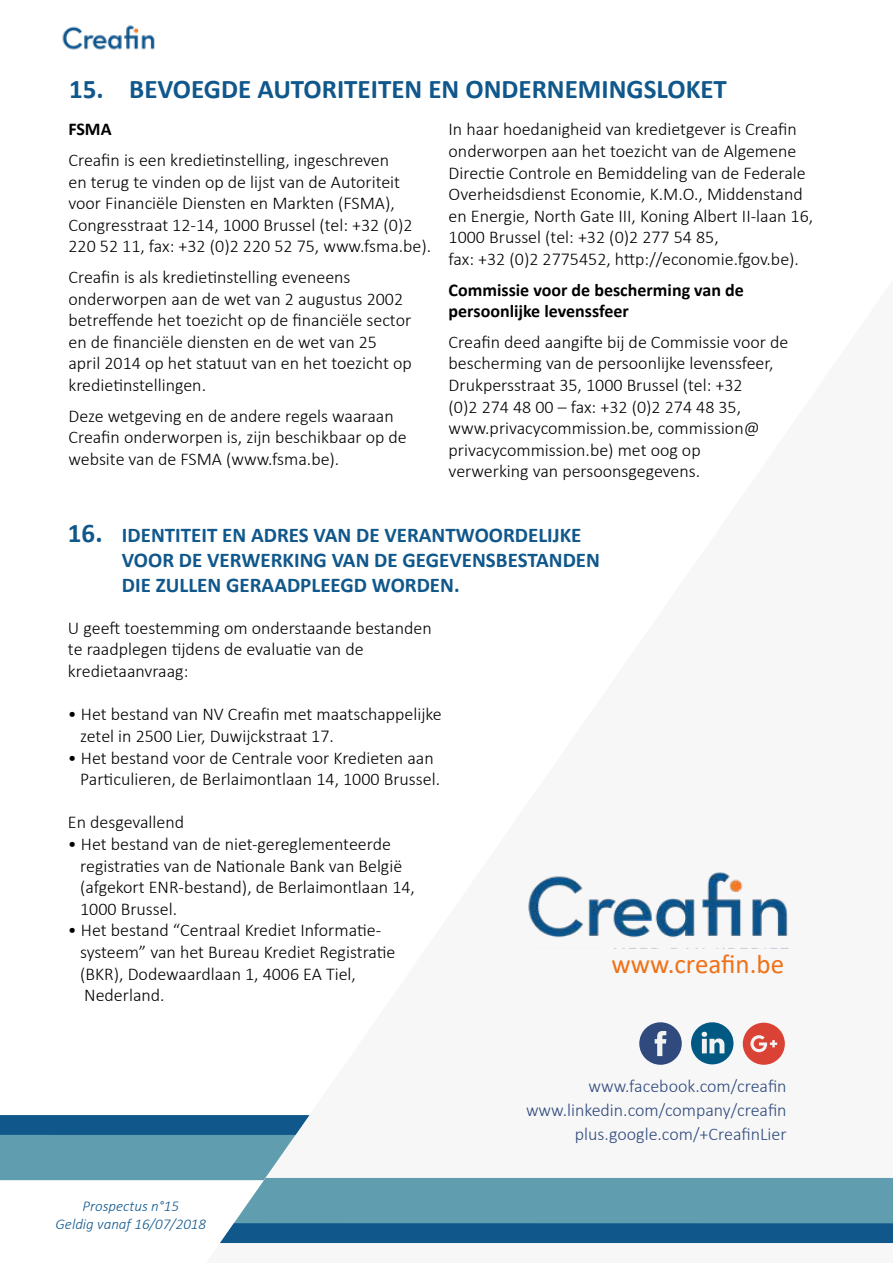
<style>
.page{position:relative;width:893px;height:1263px;background:#fff}
.page>*{position:absolute;margin:0;border:0;box-sizing:border-box;transform-origin:0 0}
.t1{font:700 27px "Calibri";color:#10578b}
.t2{font:27px "Calibri";color:#ee7219}
.t3{font:700 21px/25.2px "Calibri";color:#10578b}
.t4{font:300 18px/21.6px "Calibri";color:#000}
.t5{font:300 18px/24px "Calibri";color:#304a7d;text-align:right}
.t6{font:700 18px/21.6px "Calibri";color:#000}
.t7{font:italic 300 15px/18px "Calibri";color:#0f578c;text-align:center}
.s1{font-size:27px}
</style>
<div class="page">
<img style="left:62px;top:25px;width:93px;height:25px">
<div style="left:639px;top:1022px;width:43px;height:43px;background:#304a7d;border-radius:50%"></div>
<svg style="left:655px;top:1031px;width:11px;height:25px"></svg>
<div style="left:691px;top:1022px;width:42px;height:42px;background:#005982;border-radius:50%"></div>
<svg style="left:702px;top:1032px;width:22px;height:21px"></svg>
<div style="left:743px;top:1023px;width:42px;height:42px;background:#db4236;border-radius:50%"></div>
<svg style="left:750px;top:1035px;width:27px;height:17px"></svg>
<img style="left:528px;top:872px;width:260px;height:76px">
<svg style="left:0;top:1115px;width:893px;height:128px"></svg>
<h1 class="t1" style="left:69px;top:70px;width:659px">15. BEVOEGDE AUTORITEITEN EN ONDERNEMINGSLOKET</h1>
<p class="t6" style="left:68px;top:118px;width:45px">FSMA</p>
<p class="t4" style="left:68px;top:149px;width:364px">Creafin is een kredietinstelling, ingeschreven<br>en terug te vinden op de lijst van de Autoriteit voor Financiële Diensten en Markten (FSMA), Congresstraat 12-14, 1000 Brussel (tel: +32 (0)2<br>220 52 11, fax: +32 (0)2 220 52 75, www.fsma.be).</p>
<p class="t4" style="left:68px;top:266px;width:345px">Creafin is als kredietinstelling eveneens onderworpen aan de wet van 2 augustus 2002 betreffende het toezicht op de financiële sector en de financiële diensten en de wet van 25 april 2014 op het statuut van en het toezicht op kredietinstellingen.</p>
<p class="t4" style="left:68px;top:405px;width:340px">Deze wetgeving en de andere regels waaraan<br>Creafin onderworpen is, zijn beschikbaar op de website van de FSMA (www.fsma.be).</p>
<p class="t4" style="left:449px;top:118px;width:366px">In haar hoedanigheid van kredietgever is Creafin onderworpen aan het toezicht van de Algemene Directie Controle en Bemiddeling van de Federale Overheidsdienst Economie, K.M.O., Middenstand en Energie, North Gate III, Koning Albert II-laan 16, 1000 Brussel (tel: +32 (0)2 277 54 85,<br>fax: +32 (0)2 2775452, http://economie.fgov.be).</p>
<p class="t6" style="left:449px;top:279px;width:297px">Commissie voor de bescherming van de persoonlijke levenssfeer</p>
<p class="t4" style="left:449px;top:331px;width:341px">Creafin deed aangifte bij de Commissie voor de bescherming van de persoonlijke levenssfeer, Drukpersstraat 35, 1000 Brussel (tel: +32<br>(0)2 274 48 00 – fax: +32 (0)2 274 48 35, www.privacycommission.be, commission@ privacycommission.be) met oog op<br>verwerking van persoonsgegevens.</p>
<p class="t3" style="left:122px;top:522px;width:480px;text-indent:-54px"><span class="s1">16.</span> IDENTITEIT EN ADRES VAN DE VERANTWOORDELIJKE<br>VOOR DE VERWERKING VAN DE GEGEVENSBESTANDEN<br>DIE ZULLEN GERAADPLEEGD WORDEN.</p>
<p class="t4" style="left:68px;top:617px;width:365px">U geeft toestemming om onderstaande bestanden te raadplegen tijdens de evaluatie van de kredietaanvraag:</p>
<p class="t4" style="left:80px;top:703px;width:363px;text-indent:-12px">• Het bestand van NV Creafin met maatschappelijke zetel in 2500 Lier, Duwijckstraat 17.</p>
<p class="t4" style="left:80px;top:746px;width:361px;text-indent:-12px">• Het bestand voor de Centrale voor Kredieten aan<br>Particulieren, de Berlaimontlaan 14, 1000 Brussel.</p>
<p class="t4" style="left:68px;top:811px;width:118px">En desgevallend</p>
<p class="t4" style="left:80px;top:833px;width:336px;text-indent:-12px">• Het bestand van de niet-gereglementeerde registraties van de Nationale Bank van België (afgekort ENR-bestand), de Berlaimontlaan 14, 1000 Brussel.</p>
<p class="t4" style="left:80px;top:919px;width:317px;text-indent:-12px">• Het bestand “Centraal Krediet Informatie&shy;systeem” van het Bureau Krediet Registratie (BKR), Dodewaardlaan 1, 4006 EA Tiel, Nederland.</p>
<h1 class="t2" style="left:611px;top:946px;width:174px">www.creafin.be</h1>
<p class="t7" style="left:56px;top:1197px;width:152px">Prospectus n°15<br>Geldig vanaf 16/07/2018</p>
<p class="t5" style="left:526px;top:1074px;width:262px">www.facebook.com/creafin www.linkedin.com/company/creafin plus.google.com/+CreafinLier</p>
</div>
